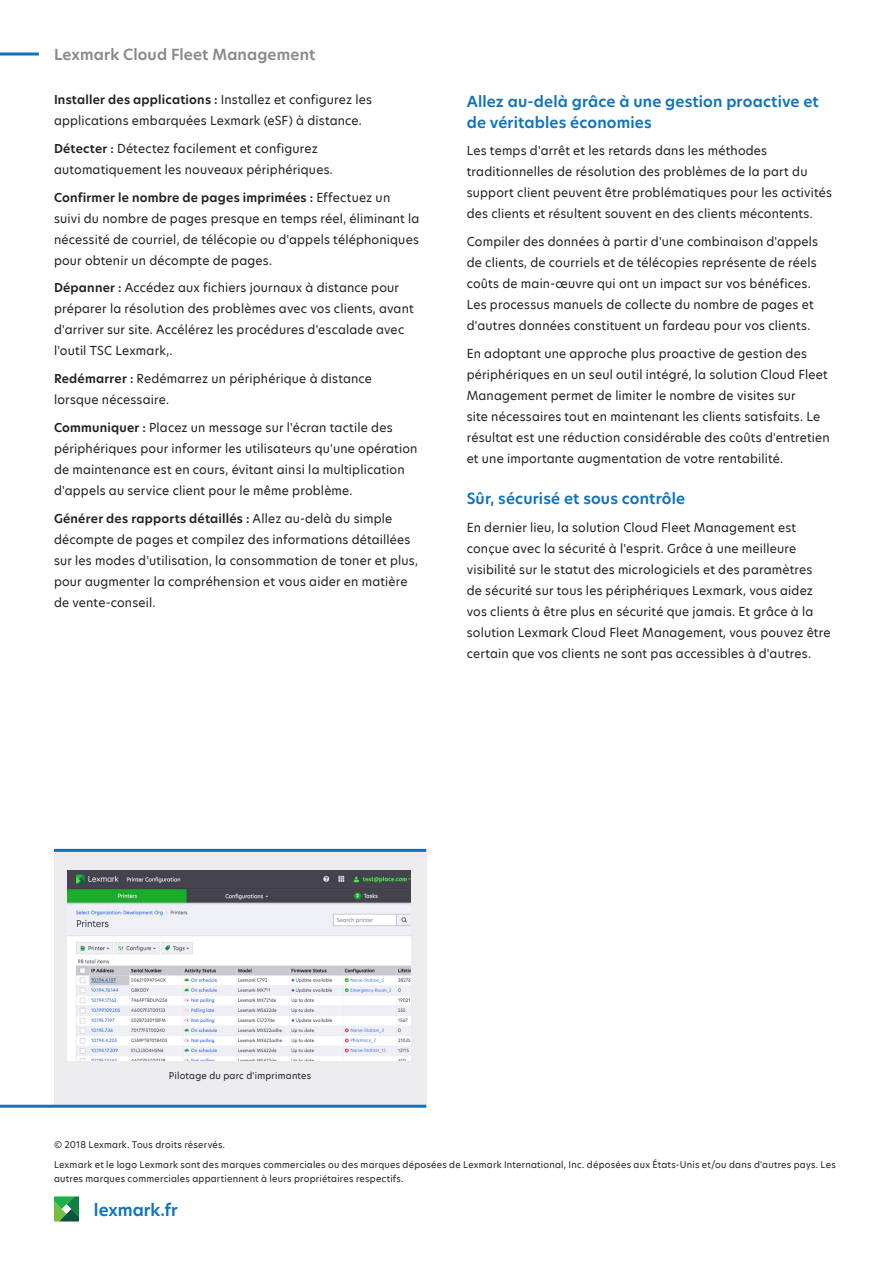
<style>
.page{position:relative;width:893px;height:1263px;background:#fff}
.page>*{position:absolute;margin:0;border:0;box-sizing:border-box;transform-origin:0 0}
.URL{font:600 16.5px "TP Hero";color:#1074bc}
.Body_header_-_level{font:600 15px/21px "TP Hero";letter-spacing:.01em;color:#1074bc}
.Document_label{font:600 15px "TP Hero";letter-spacing:.01em;color:#87898c}
.Body_Copy{font:12px/21px "TP Hero";letter-spacing:.015em;color:#231f20}
.Body_Copy_-_keep_wit{font:12px/21px "TP Hero";letter-spacing:.015em;color:#231f20}
.Copyright{font:9px/13.5px "TP Hero";letter-spacing:.025em;color:#231f20}
.s1{font-weight:600}
</style>
<div class="page">
<hr style="left:0;top:52px;width:39px;height:3px;background:#1074bc">
<svg style="left:54px;top:1196px;width:25px;height:25px"></svg>
<div style="left:54px;top:850px;width:372px;height:256px;background:#ececee"></div>
<hr style="left:54px;top:849px;width:372px;height:3px;background:#1074bc">
<hr style="left:54px;top:1105px;width:372px;height:3px;background:#1074bc">
<hr style="left:0;top:1105px;width:54px;height:3px;background:#1074bc">
<img style="left:68px;top:871px;width:343px;height:189px">
<p class="Document_label" style="left:54px;top:44px;width:263px">Lexmark Cloud Fleet Management</p>
<p class="Body_Copy_-_keep_wit" style="left:54px;top:89px;width:320px"><span class="s1">Installer des applications :</span> Installez et configurez les applications embarquées Lexmark (eSF) à distance.</p>
<p class="Body_Copy_-_keep_wit" style="left:54px;top:138px;width:280px"><span class="s1">Détecter :</span> Détectez facilement et configurez automatiquement les nouveaux périphériques.</p>
<p class="Body_Copy_-_keep_wit" style="left:54px;top:187px;width:367px"><span class="s1">Confirmer le nombre de pages imprimées :</span> Effectuez un suivi du nombre de pages presque en temps réel, éliminant la nécessité de courriel, de télécopie ou d'appels téléphoniques pour obtenir un décompte de pages.</p>
<p class="Body_Copy_-_keep_wit" style="left:54px;top:277px;width:361px"><span class="s1">Dépanner :</span> Accédez aux fichiers journaux à distance pour préparer la résolution des problèmes avec vos clients, avant d'arriver sur site. Accélérez les procédures d'escalade avec l'outil TSC Lexmark,.</p>
<p class="Body_Copy_-_keep_wit" style="left:54px;top:368px;width:320px"><span class="s1">Redémarrer :</span> Redémarrez un périphérique à distance lorsque nécessaire.</p>
<p class="Body_Copy" style="left:54px;top:417px;width:365px"><span class="s1">Communiquer :</span> Placez un message sur l'écran tactile des périphériques pour informer les utilisateurs qu'une opération de maintenance est en cours, évitant ainsi la multiplication d'appels au service client pour le même problème.</p>
<p class="Body_Copy" style="left:54px;top:508px;width:365px"><span class="s1">Générer des rapports détaillés :</span> Allez au-delà du simple décompte de pages et compilez des informations détaillées sur les modes d'utilisation, la consommation de toner et plus, pour augmenter la compréhension et vous aider en matière de vente-conseil.</p>
<p class="Body_header_-_level" style="left:467px;top:91px;width:354px">Allez au-delà grâce à une gestion proactive et de véritables économies</p>
<p class="Body_Copy" style="left:467px;top:140px;width:367px">Les temps d'arrêt et les retards dans les méthodes traditionnelles de résolution des problèmes de la part du support client peuvent être problématiques pour les activités des clients et résultent souvent en des clients mécontents.</p>
<p class="Body_Copy" style="left:467px;top:231px;width:353px">Compiler des données à partir d'une combinaison d'appels de clients, de courriels et de télécopies représente de réels coûts de main-œuvre qui ont un impact sur vos bénéfices.<br>Les processus manuels de collecte du nombre de pages et d'autres données constituent un fardeau pour vos clients.</p>
<p class="Body_Copy" style="left:467px;top:343px;width:365px">En adoptant une approche plus proactive de gestion des périphériques en un seul outil intégré, la solution Cloud Fleet Management permet de limiter le nombre de visites sur<br>site nécessaires tout en maintenant les clients satisfaits. Le résultat est une réduction considérable des coûts d'entretien et une importante augmentation de votre rentabilité.</p>
<p class="Body_header_-_level" style="left:467px;top:488px;width:220px">Sûr, sécurisé et sous contrôle</p>
<p class="Body_Copy" style="left:467px;top:517px;width:365px">En dernier lieu, la solution Cloud Fleet Management est conçue avec la sécurité à l'esprit. Grâce à une meilleure visibilité sur le statut des micrologiciels et des paramètres de sécurité sur tous les périphériques Lexmark, vous aidez vos clients à être plus en sécurité que jamais. Et grâce à la solution Lexmark Cloud Fleet Management, vous pouvez être certain que vos clients ne sont pas accessibles à d'autres.</p>
<p class="Copyright" style="left:169px;top:1069px;width:144px">Pilotage du parc d'imprimantes</p>
<p class="Copyright" style="left:54px;top:1138px;width:173px">© 2018 Lexmark. Tous droits réservés.</p>
<p class="Copyright" style="left:54px;top:1158px;width:783px">Lexmark et le logo Lexmark sont des marques commerciales ou des marques déposées de Lexmark International, Inc. déposées aux États-Unis et/ou dans d'autres pays. Les autres marques commerciales appartiennent à leurs propriétaires respectifs.</p>
<p class="URL" style="left:94px;top:1198px;width:86px">lexmark.fr</p>
</div>
